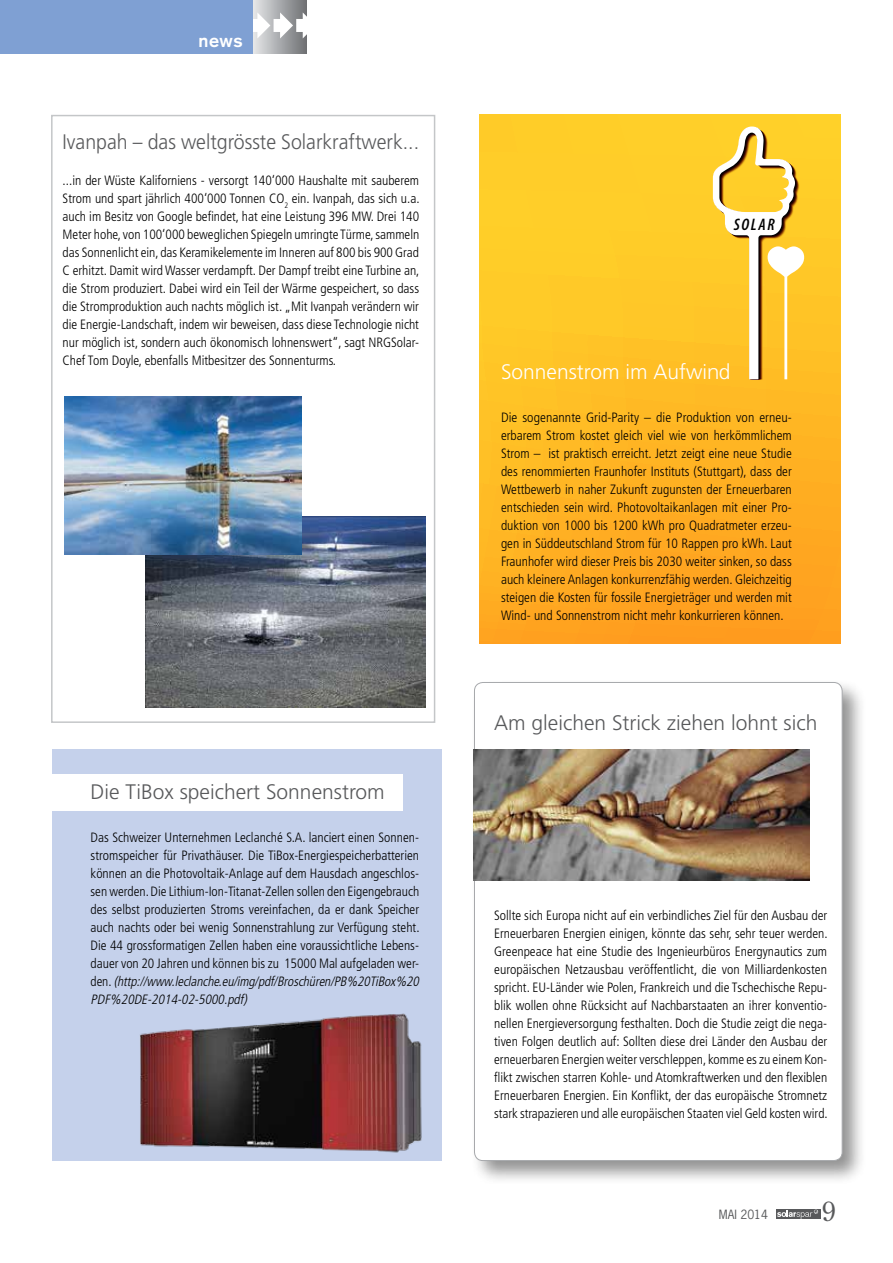
<style>
.page{position:relative;width:893px;height:1263px;background:#fff}
.page>*{position:absolute;margin:0;border:0;box-sizing:border-box;transform-origin:0 0}
.t1{font:27px "Century Old Style LT";color:#58595b}
.t2{font:300 21px "Frutiger CE";color:#58595b}
.t3{font:300 21px "Frutiger CE";color:#58595b;scale:.93 1}
.t4{font:300 21px "Frutiger CE";color:#fff}
.t5{font:700 18px "Akzidenz Grotesk";color:#fff}
.t6{font:italic 600 condensed 16.8px "Myriad Pro";letter-spacing:.1em;color:#000}
.t7{font:300 condensed 13.5px/18px "Frutiger";color:#000;text-align:justify}
.t8{font:12px "News Gothic Std";color:#58595b}
.s1{font-style:italic}
</style>
<div class="page">
<div style="left:776px;top:1209px;width:44px;height:10px;background:#58595b"></div>
<svg style="left:777px;top:1209px;width:41px;height:10px"></svg>
<div style="left:479px;top:115px;width:361px;height:529px;background:linear-gradient(to bottom,#ffd72b,#ffa220)"></div>
<div style="left:51px;top:115px;width:384px;height:608px;border:2px solid #fff"></div>
<div style="left:52px;top:749px;width:389px;height:412px;background:#c5d1eb"></div>
<div style="left:51px;top:774px;width:351px;height:36px;background:#fff"></div>
<img style="left:140px;top:1013px;width:282px;height:140px">
<div style="left:470px;top:678px;width:397px;height:507px;background:#000;opacity:.43"></div>
<div style="left:474px;top:682px;width:368px;height:478px;background:#fff;border-radius:9px"></div>
<img style="left:474px;top:749px;width:335px;height:132px">
<img style="left:146px;top:517px;width:279px;height:191px">
<img style="left:65px;top:396px;width:236px;height:158px">
<svg style="left:713px;top:126px;width:91px;height:253px"></svg>
<div style="left:251px;top:0;width:55px;height:54px;background:linear-gradient(to right,#eaebed,#6f7174)"></div>
<svg style="left:252px;top:12px;width:55px;height:26px"></svg>
<div style="left:0;top:0;width:252px;height:54px;background:#7fa0d3"></div>
<h3 class="t5" style="left:198px;top:30px;width:45px">news</h3>
<h2 class="t3" style="left:63px;top:130px;width:385px">Ivanpah – das weltgrösste Solarkraftwerk...</h2>
<p class="t7" style="left:63px;top:172px;width:358px">...in der Wüste Kaliforniens - versorgt 140‘000 Haushalte mit sauberem Strom und spart jährlich 400‘000 Tonnen CO<sub>2</sub> ein. Ivanpah, das sich u.a. auch im Besitz von Google befindet, hat eine Leistung 396 MW. Drei 140<br>Meter hohe, von 100‘000 beweglichen Spiegeln umringte Türme, sammeln das Sonnenlicht ein, das Keramikelemente im Inneren auf 800 bis 900 Grad C erhitzt. Damit wird Wasser verdampft. Der Dampf treibt eine Turbine an, die Strom produziert. Dabei wird ein Teil der Wärme gespeichert, so dass die Stromproduktion auch nachts möglich ist. „Mit Ivanpah verändern wir die Energie-Landschaft, indem wir beweisen, dass diese Technologie nicht nur möglich ist, sondern auch ökonomisch lohnenswert“, sagt NRGSolar-Chef Tom Doyle, ebenfalls Mitbesitzer des Sonnenturms.</p>
<h2 class="t2" style="left:91px;top:780px;width:296px">Die TiBox speichert Sonnenstrom</h2>
<p class="t7" style="left:91px;top:829px;width:333px;text-align:left">Das Schweizer Unternehmen Leclanché S.A. lanciert einen Sonnen&shy;stromspeicher für Privathäuser. Die TiBox-Energiespeicherbatterien können an die Photovoltaik-Anlage auf dem Hausdach angeschlos&shy;sen werden. Die Lithium-Ion-Titanat-Zellen sollen den Eigengebrauch des selbst produzierten Stroms vereinfachen, da er dank Speicher auch nachts oder bei wenig Sonnenstrahlung zur Verfügung steht.<br>Die 44 grossformatigen Zellen haben eine voraussichtliche Lebens&shy;dauer von 20 Jahren und können bis zu 15000 Mal aufgeladen wer&shy;d e n . <span class="s1">(http://www.leclanche.eu/img/pdf/Broschüren/PB%20TiBox%20<br>PDF%20DE-2014-02-5000.pdf)</span></p>
<p class="t6" style="left:734px;top:214px;width:42px">SOLAR</p>
<h2 class="t4" style="left:501px;top:359px;width:231px">Sonnenstrom im Aufwind</h2>
<p class="t7" style="left:501px;top:409px;width:292px">Die sogenannte Grid-Parity – die Produktion von erneu&shy;erbarem Strom kostet gleich viel wie von herkömmlichem Strom – ist praktisch erreicht. Jetzt zeigt eine neue Studie des renommierten Fraunhofer Instituts (Stuttgart), dass der Wettbewerb in naher Zukunft zugunsten der Erneuerbaren entschieden sein wird. Photovoltaikanlagen mit einer Pro&shy;duktion von 1000 bis 1200 kWh pro Quadratmeter erzeu&shy;gen in Süddeutschland Strom für 10 Rappen pro kWh. Laut Fraunhofer wird dieser Preis bis 2030 weiter sinken, so dass auch kleinere Anlagen konkurrenzfähig werden. Gleichzeitig steigen die Kosten für fossile Energieträger und werden mit Wind- und Sonnenstrom nicht mehr konkurrieren können.</p>
<h2 class="t2" style="left:494px;top:711px;width:325px">Am gleichen Strick ziehen lohnt sich</h2>
<p class="t7" style="left:494px;top:907px;width:335px">Sollte sich Europa nicht auf ein verbindliches Ziel für den Ausbau der Erneuerbaren Energien einigen, könnte das sehr, sehr teuer werden.<br>Greenpeace hat eine Studie des Ingenieurbüros Energynautics zum europäischen Netzausbau veröffentlicht, die von Milliardenkosten spricht. EU-Länder wie Polen, Frankreich und die Tschechische Repu&shy;blik wollen ohne Rücksicht auf Nachbarstaaten an ihrer konventio&shy;nellen Energieversorgung festhalten. Doch die Studie zeigt die nega&shy;tiven Folgen deutlich auf: Sollten diese drei Länder den Ausbau der erneuerbaren Energien weiter verschleppen, komme es zu einem Kon&shy;flikt zwischen starren Kohle- und Atomkraftwerken und den flexiblen Erneuerbaren Energien. Ein Konflikt, der das europäische Stromnetz stark strapazieren und alle europäischen Staaten viel Geld kosten wird.</p>
<p class="t8" style="left:719px;top:1206px;width:51px">MAI 2014</p>
<h1 class="t1" style="left:822px;top:1193px;width:15px">9</h1>
</div>
